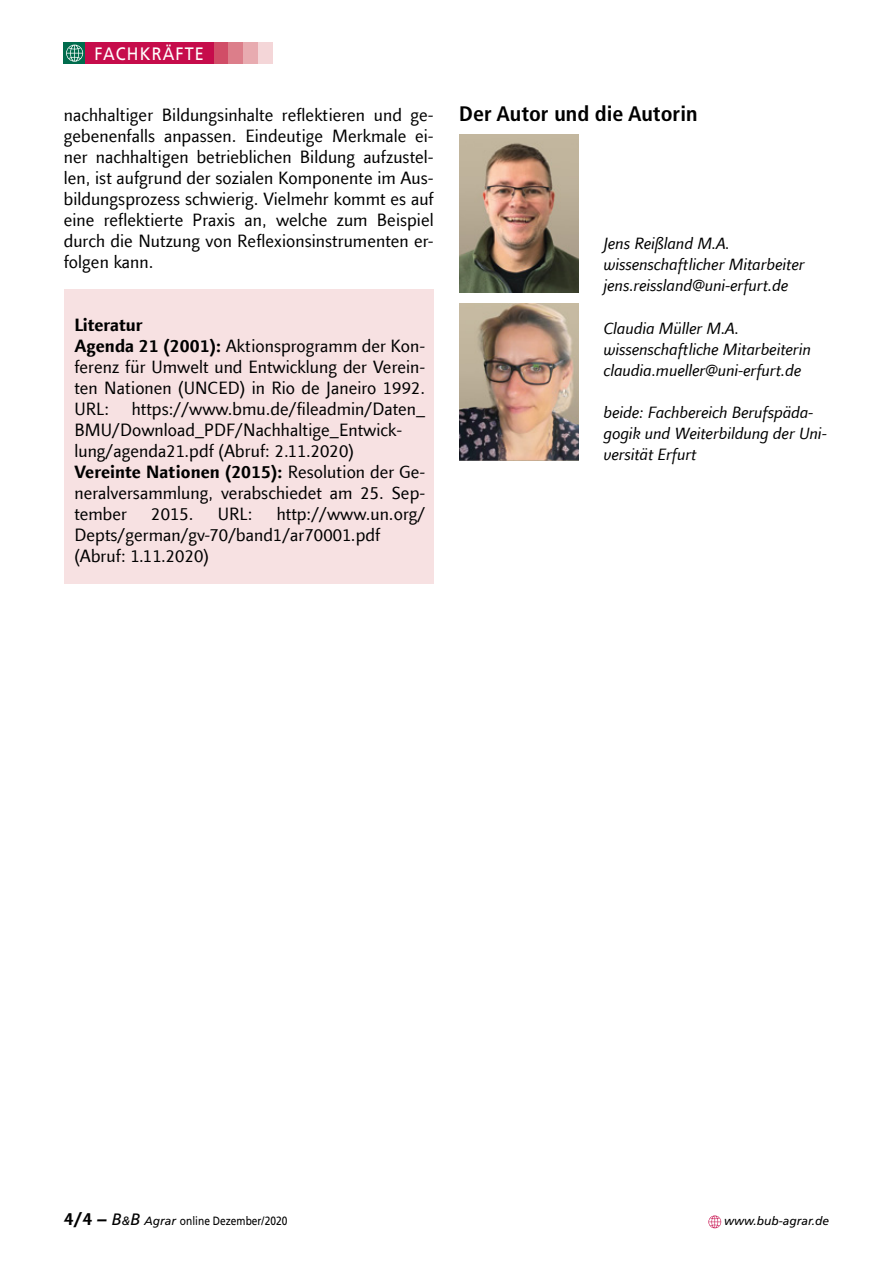
<style>
.page{position:relative;width:893px;height:1263px;background:#fff}
.page>*{position:absolute;margin:0;border:0;box-sizing:border-box;transform-origin:0 0}
.t1{font:700 condensed 21px "Frutiger";color:#000;scale:1.05 1}
.t2{font:18px/21px "Finnegan LT Com";letter-spacing:.005em;color:#000}
.t3{font:18px "Frutiger";letter-spacing:.07em;color:#fff;scale:.9 1}
.t4{font:italic 16.5px/21px "Finnegan LT Com";color:#000}
.t5{font:12px "Frutiger";color:#000;scale:.85 1}
.t6{font:italic 12px "Frutiger";color:#000}
.s1{font-weight:700}
.s2{font-family:"Finnegan LT Com";font-weight:700;font-size:18px}
.s3{font-style:italic;font-size:16.5px}
.s4{font-style:italic}
</style>
<div class="page">
<img style="left:459px;top:135px;width:119px;height:157px">
<img style="left:459px;top:303px;width:119px;height:158px">
<div style="left:64px;top:289px;width:370px;height:294px;background:#f7e1e2"></div>
<svg style="left:708px;top:1215px;width:13px;height:13px"></svg>
<div style="left:64px;top:43px;width:21px;height:21px;background:#006c4d"></div>
<svg style="left:66px;top:45px;width:17px;height:17px"></svg>
<div style="left:182px;top:43px;width:91px;height:21px;background:#f4d6d8"></div>
<div style="left:182px;top:43px;width:76px;height:21px;background:#e8abb0"></div>
<div style="left:182px;top:43px;width:61px;height:21px;background:#dc7e8a"></div>
<div style="left:182px;top:43px;width:46px;height:21px;background:#d14d67"></div>
<div style="left:85px;top:43px;width:128px;height:21px;background:#c60c4b"></div>
<p class="t3" style="left:94px;top:43px;width:123px">FACHKRÄFTE</p>
<p class="t2" style="left:64px;top:105px;width:371px;text-align:justify">nachhaltiger Bildungsinhalte reflektieren und ge&shy;gebenenfalls anpassen. Eindeutige Merkmale ei&shy;ner nachhaltigen betrieblichen Bildung aufzustel&shy;len, ist aufgrund der sozialen Komponente im Aus&shy;bildungsprozess schwierig. Vielmehr kommt es auf eine reflektierte Praxis an, welche zum Beispiel durch die Nutzung von Reflexionsinstrumenten er&shy;folgen kann.</p>
<p class="t2" style="left:74px;top:315px;width:352px"><span class="s1">Literatur<br>Agenda 21 (2001):</span> Aktionsprogramm der Kon&shy;ferenz für Umwelt und Entwicklung der Verein&shy;ten Nationen (UNCED) in Rio de Janeiro 1992.<br>URL:</p>
<p class="t2" style="left:74px;top:399px;width:352px;text-indent:57px">https://www.bmu.de/fileadmin/Daten_ BMU/Download_PDF/Nachhaltige_Entwick&shy;lung/agenda21.pdf (Abruf: 2.11.2020)<br><span class="s1">Vereinte Nationen (2015):</span> Resolution der Ge&shy;neralversammlung, verabschiedet am 25. Sep&shy;tember</p>
<p class="t2" style="left:74px;top:504px;width:352px;text-indent:202px">http://www.un.org/<br>Depts/german/gv-70/band1/ar70001.pdf (Abruf: 1.11.2020)</p>
<p class="t2" style="left:151px;top:504px;width:44px">2015.</p>
<p class="t2" style="left:218px;top:504px;width:36px">URL:</p>
<p class="t1" style="left:459px;top:101px;width:228px">Der Autor und die Autorin</p>
<p class="t4" style="left:604px;top:233px;width:203px">Jens Reißland M.A. wissenschaftlicher Mitarbeiter jens.reissland@uni-erfurt.de</p>
<p class="t4" style="left:604px;top:318px;width:209px">Claudia Müller M.A. wissenschaftliche Mitarbeiterin claudia.mueller@uni-erfurt.de</p>
<p class="t4" style="left:604px;top:402px;width:225px">beide: Fachbereich Berufspäda&shy;gogik und Weiterbildung der Uni&shy;versität Erfurt</p>
<p class="t5" style="left:64px;top:1214px;width:265px"><span class="s2">4/4 –</span> <span class="s3">B</span><span class="s4">&amp;</span><span class="s3">B</span> <span class="s4">Agrar</span> online Dezember/2020</p>
<p class="t6" style="left:724px;top:1214px;width:106px">www.bub-agrar.de</p>
</div>
